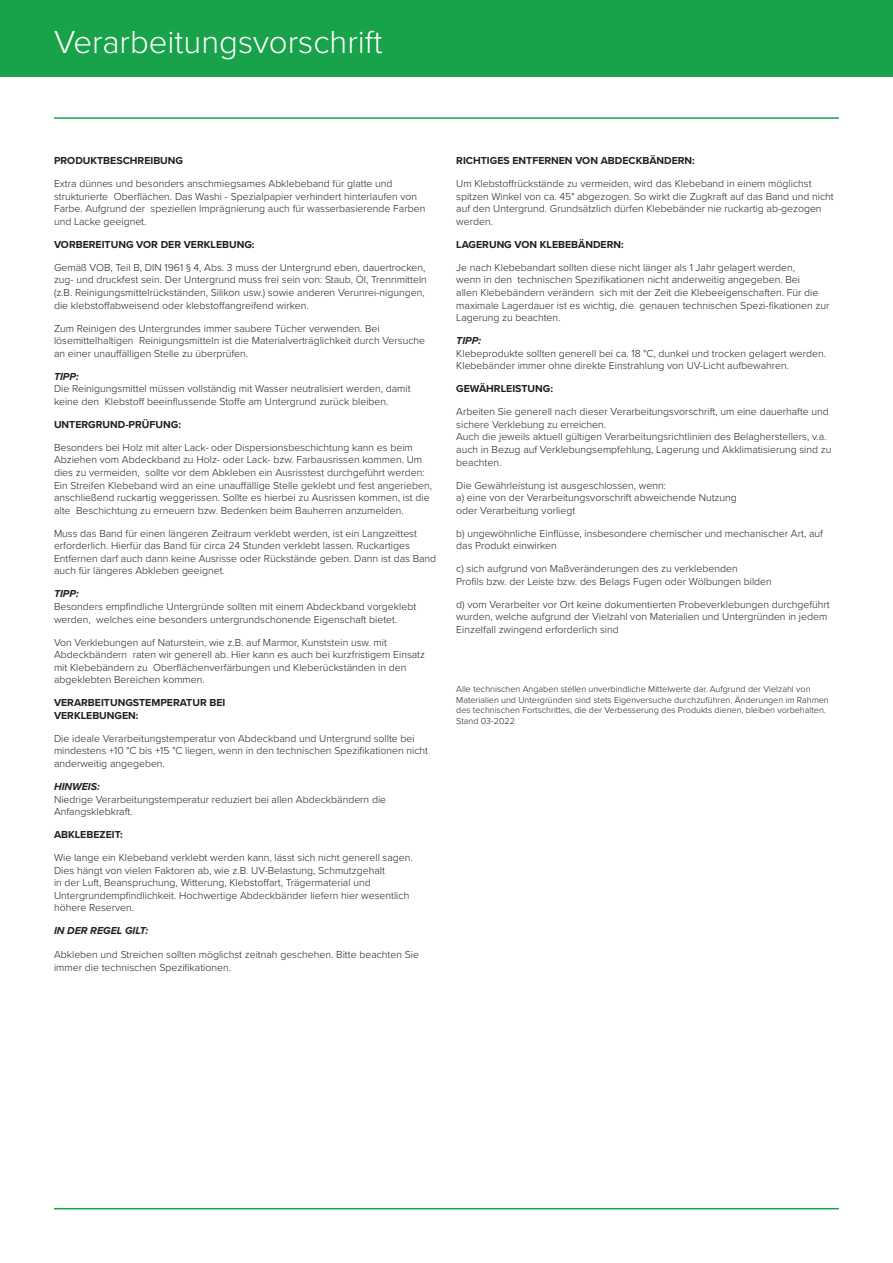
<style>
.page{position:relative;width:893px;height:1263px;background:#fff}
.page>*{position:absolute;margin:0;border:0;box-sizing:border-box;transform-origin:0 0}
.t1{font:300 33px "Proxima Nova";color:#fff}
.t2{font:300 10.5px/12.6px "Proxima Nova";color:#231f20}
.t3{font:700 10.5px/12.6px "Proxima Nova";color:#231f20}
.t4{font:italic 700 10.5px "Proxima Nova";color:#231f20}
.t5{font:300 9px/10.8px "Proxima Nova";color:#231f20}
</style>
<div class="page">
<div style="left:0;top:0;width:893px;height:77px;background:#18a249"></div>
<hr style="left:54px;top:1208px;width:785px;height:1px;background:#18a249">
<hr style="left:54px;top:117px;width:785px;height:2px;background:#18a249">
<h1 class="t1" style="left:54px;top:17px;width:330px">Verarbeitungsvorschrift</h1>
<p class="t3" style="left:54px;top:154px;width:131px">PRODUKTBESCHREIBUNG</p>
<p class="t2" style="left:54px;top:177px;width:373px">Extra dünnes und besonders anschmiegsames Abklebeband für glatte und strukturierte Oberflächen. Das Washi - Spezialpapier verhindert hinterlaufen von Farbe. Aufgrund der speziellen Imprägnierung auch für wasserbasierende Farben und Lacke geeignet.</p>
<p class="t3" style="left:54px;top:238px;width:202px">VORBEREITUNG VOR DER VERKLEBUNG:</p>
<p class="t2" style="left:54px;top:260px;width:374px">Gemäß VOB, Teil B, DIN 1961 § 4, Abs. 3 muss der Untergrund eben, dauertrocken, zug- und druckfest sein. Der Untergrund muss frei sein von: Staub, Öl, Trennmitteln (z.B. Reinigungsmittelrückständen, Silikon usw.) sowie anderen Verunrei-nigungen, die klebstoffabweisend oder klebstoffangreifend wirken.</p>
<p class="t2" style="left:54px;top:321px;width:373px">Zum Reinigen des Untergrundes immer saubere Tücher verwenden. Bei lösemittelhaltigen Reinigungsmitteln ist die Materialverträglichkeit durch Versuche an einer unauffälligen Stelle zu überprüfen.</p>
<p class="t4" style="left:54px;top:368px;width:26px">TIPP:</p>
<p class="t2" style="left:54px;top:382px;width:358px">Die Reinigungsmittel müssen vollständig mit Wasser neutralisiert werden, damit keine den Klebstoff beeinflussende Stoffe am Untergrund zurück bleiben.</p>
<p class="t3" style="left:54px;top:418px;width:129px">UNTERGRUND-PRÜFUNG:</p>
<p class="t2" style="left:54px;top:440px;width:380px">Besonders bei Holz mit alter Lack- oder Dispersionsbeschichtung kann es beim Abziehen vom Abdeckband zu Holz- oder Lack- bzw. Farbausrissen kommen. Um dies zu vermeiden, sollte vor dem Abkleben ein Ausrisstest durchgeführt werden:<br>Ein Streifen Klebeband wird an eine unauffällige Stelle geklebt und fest angerieben, anschließend ruckartig weggerissen. Sollte es hierbei zu Ausrissen kommen, ist die alte Beschichtung zu erneuern bzw. Bedenken beim Bauherren anzumelden.</p>
<p class="t2" style="left:54px;top:526px;width:384px">Muss das Band für einen längeren Zeitraum verklebt werden, ist ein Langzeittest erforderlich. Hierfür das Band für circa 24 Stunden verklebt lassen. Ruckartiges Entfernen darf auch dann keine Ausrisse oder Rückstände geben. Dann ist das Band auch für längeres Abkleben geeignet.</p>
<p class="t4" style="left:54px;top:586px;width:26px">TIPP:</p>
<p class="t2" style="left:54px;top:600px;width:364px">Besonders empfindliche Untergründe sollten mit einem Abdeckband vorgeklebt werden, welches eine besonders untergrundschonende Eigenschaft bietet.</p>
<p class="t2" style="left:54px;top:635px;width:373px">Von Verklebungen auf Naturstein, wie z.B. auf Marmor, Kunststein usw. mit Abdeckbändern raten wir generell ab. Hier kann es auch bei kurzfristigem Einsatz mit Klebebändern zu Oberflächenverfärbungen und Kleberückständen in den abgeklebten Bereichen kommen.</p>
<p class="t3" style="left:54px;top:696px;width:173px">VERARBEITUNGSTEMPERATUR BEI<br>VERKLEBUNGEN:</p>
<p class="t2" style="left:54px;top:731px;width:376px">Die ideale Verarbeitungstemperatur von Abdeckband und Untergrund sollte bei mindestens +10 °C bis +15 °C liegen, wenn in den technischen Spezifikationen nicht anderweitig angegeben.</p>
<p class="t4" style="left:54px;top:779px;width:47px">HINWEIS:</p>
<p class="t2" style="left:54px;top:792px;width:334px">Niedrige Verarbeitungstemperatur reduziert bei allen Abdeckbändern die<br>Anfangsklebkraft.</p>
<p class="t3" style="left:54px;top:828px;width:70px">ABKLEBEZEIT:</p>
<p class="t2" style="left:54px;top:851px;width:360px">Wie lange ein Klebeband verklebt werden kann, lässt sich nicht generell sagen.<br>Dies hängt von vielen Faktoren ab, wie z.B. UV-Belastung, Schmutzgehalt<br>in der Luft, Beanspruchung, Witterung, Klebstoffart, Trägermaterial und Untergrundempfindlichkeit. Hochwertige Abdeckbänder liefern hier wesentlich höhere Reserven.</p>
<p class="t4" style="left:54px;top:923px;width:96px">IN DER REGEL GILT:</p>
<p class="t2" style="left:54px;top:948px;width:367px">Abkleben und Streichen sollten möglichst zeitnah geschehen. Bitte beachten Sie immer die technischen Spezifikationen.</p>
<p class="t3" style="left:456px;top:154px;width:240px">RICHTIGES ENTFERNEN VON ABDECKBÄNDERN:</p>
<p class="t2" style="left:456px;top:177px;width:379px">Um Klebstoffrückstände zu vermeiden, wird das Klebeband in einem möglichst spitzen Winkel von ca. 45° abgezogen. So wirkt die Zugkraft auf das Band und nicht auf den Untergrund. Grundsätzlich dürfen Klebebänder nie ruckartig ab-gezogen werden.</p>
<p class="t3" style="left:456px;top:238px;width:169px">LAGERUNG VON KLEBEBÄNDERN:</p>
<p class="t2" style="left:456px;top:260px;width:375px">Je nach Klebebandart sollten diese nicht länger als 1 Jahr gelagert werden,<br>wenn in den technischen Spezifikationen nicht anderweitig angegeben. Bei<br>allen Klebebändern verändern sich mit der Zeit die Klebeeigenschaften. Für die maximale Lagerdauer ist es wichtig, die genauen technischen Spezi-fikationen zur Lagerung zu beachten.</p>
<p class="t4" style="left:456px;top:333px;width:26px">TIPP:</p>
<p class="t2" style="left:456px;top:346px;width:371px">Klebeprodukte sollten generell bei ca. 18 °C, dunkel und trocken gelagert werden.<br>Klebebänder immer ohne direkte Einstrahlung von UV-Licht aufbewahren.</p>
<p class="t3" style="left:456px;top:382px;width:98px">GEWÄHRLEISTUNG:</p>
<p class="t2" style="left:456px;top:405px;width:377px">Arbeiten Sie generell nach dieser Verarbeitungsvorschrift, um eine dauerhafte und sichere Verklebung zu erreichen.<br>Auch die jeweils aktuell gültigen Verarbeitungsrichtlinien des Belagherstellers, v.a. auch in Bezug auf Verklebungsempfehlung, Lagerung und Akklimatisierung sind zu beachten.</p>
<p class="t2" style="left:456px;top:478px;width:282px">Die Gewährleistung ist ausgeschlossen, wenn:<br>a) eine von der Verarbeitungsvorschrift abweichende Nutzung oder Verarbeitung vorliegt</p>
<p class="t2" style="left:456px;top:526px;width:368px">b) ungewöhnliche Einflüsse, insbesondere chemischer und mechanischer Art, auf das Produkt einwirken</p>
<p class="t2" style="left:456px;top:562px;width:317px">c) sich aufgrund von Maßveränderungen des zu verklebenden<br>Profils bzw. der Leiste bzw. des Belags Fugen oder Wölbungen bilden</p>
<p class="t2" style="left:456px;top:597px;width:375px">d) vom Verarbeiter vor Ort keine dokumentierten Probeverklebungen durchgeführt wurden, welche aufgrund der Vielzahl von Materialien und Untergründen in jedem<br>Einzelfall zwingend erforderlich sind</p>
<p class="t5" style="left:456px;top:683px;width:374px">Alle technischen Angaben stellen unverbindliche Mittelwerte dar. Aufgrund der Vielzahl von Materialien und Untergründen sind stets Eigenversuche durchzuführen. Änderungen im Rahmen des technischen Fortschrittes, die der Verbesserung des Produkts dienen, bleiben vorbehalten.<br>Stand 03-2022</p>
</div>
